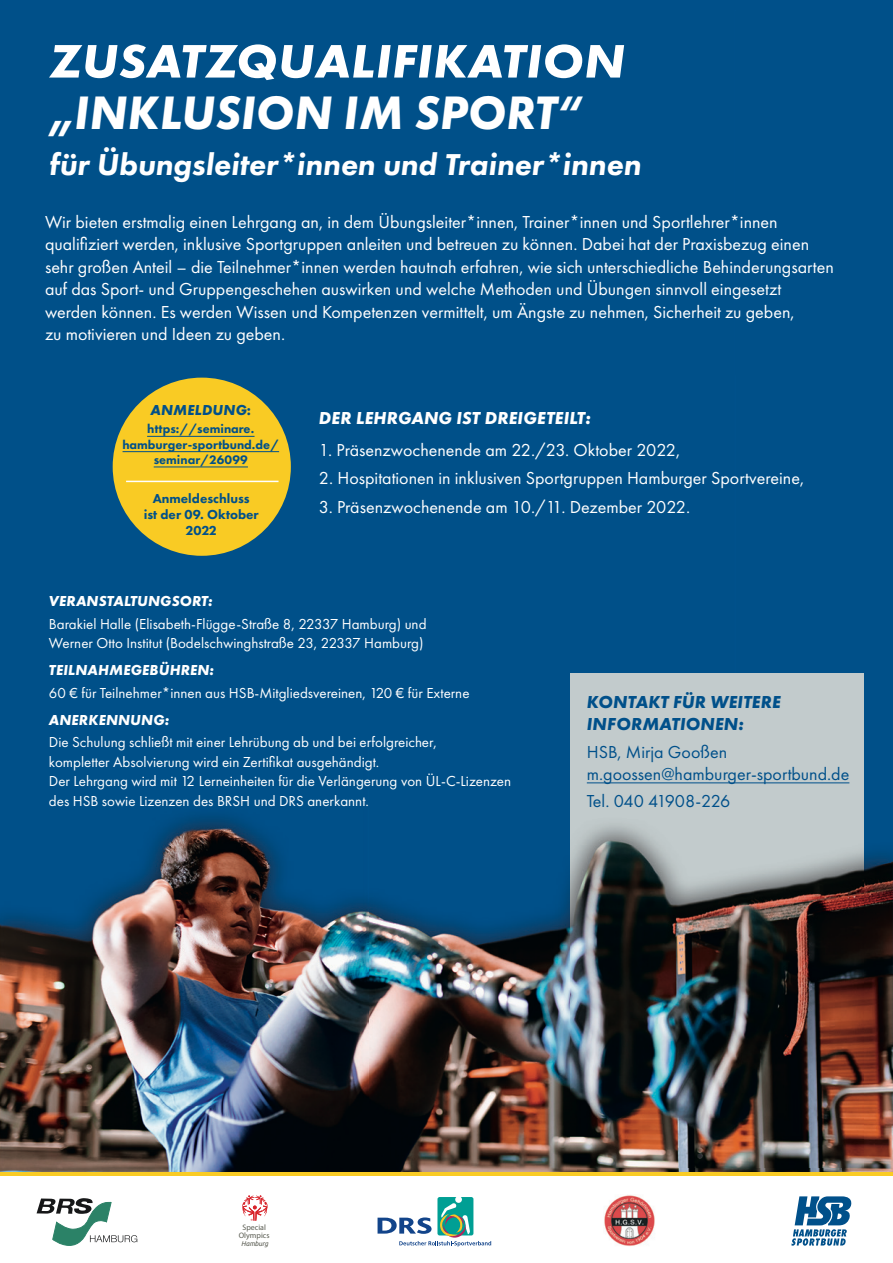
<style>
.page{position:relative;width:893px;height:1263px;background:#fff}
.page>*{position:absolute;margin:0;border:0;box-sizing:border-box;transform-origin:0 0}
.t1{font:italic 700 48.75px/51.3px "Futura PT";letter-spacing:.01em;color:#fff;scale:1.05 1}
.t2{font:italic 800 31.35px "Futura PT";color:#fff}
.t3{font:18px/22.5px "Futura PT";color:#fff}
.t4{font:18px/21.6px "Futura PT";color:#00508a}
.t5{font:italic 700 18px/21.6px "Futura PT";letter-spacing:.01em;color:#00508a}
.t6{font:italic 700 18px "Futura PT";letter-spacing:.01em;color:#fff}
.t7{font:18px "Futura PT";letter-spacing:-.03em;color:#00508a}
.t8{font:15px/19.5px "Futura PT";color:#fff}
.t9{font:italic 700 15px "Futura PT";letter-spacing:.01em;color:#fff}
.t10{font:italic 700 15px "Futura PT";letter-spacing:.01em;color:#00508a}
.t11{font:800 13.5px/16.2px "Futura PT";color:#00508a;text-align:center}
.t12{font:800 12.75px/15.3px "Futura PT";color:#00508a;text-align:center}
.t13{font:italic 700 7.95px/8.2px "Serpentine";color:#585a50;text-align:center}
.t14{font:italic 6.75px "Ubuntu";letter-spacing:-.025em;color:#585a50}
.s1{font-weight:800;font-style:normal}
</style>
<div class="page">
<div style="left:0;top:11px;width:735px;height:364px;background:#005089"></div>
<div style="left:735px;top:11px;width:158px;height:678px;background:#005089"></div>
<img style="left:0;top:375px;width:367px;height:796px">
<div style="left:367px;top:375px;width:369px;height:314px;background:#005089"></div>
<img style="left:367px;top:689px;width:210px;height:482px">
<img style="left:841px;top:689px;width:52px;height:482px">
<img style="left:577px;top:1168px;width:264px;height:3px">
<img style="left:571px;top:673px;width:292px;height:495px">
<div style="left:0;top:1171px;width:893px;height:32px;background:linear-gradient(to right,#f9cb24,#f9cb24)"></div>
<div style="left:0;top:1177px;width:893px;height:86px;background:#fff"></div>
<hr style="left:587px;top:782px;width:262px;height:1px;background:#00508a">
<svg style="left:791px;top:1196px;width:61px;height:50px"></svg>
<svg style="left:242px;top:1195px;width:26px;height:26px"></svg>
<svg style="left:37px;top:1198px;width:100px;height:47px"></svg>
<div style="left:437px;top:1197px;width:36px;height:38px;background:#009f94;border-radius:2px"></div>
<div style="left:455px;top:1196px;width:7px;height:7px;background:#fff;border-radius:50%"></div>
<svg style="left:378px;top:1203px;width:113px;height:43px"></svg>
<img style="left:604px;top:1195px;width:51px;height:51px">
<div style="left:113px;top:378px;width:178px;height:178px;background:#f9cb24;border-radius:50%"></div>
<hr style="left:147px;top:436px;width:108px;height:1px;background:#00508a">
<hr style="left:123px;top:451px;width:156px;height:1px;background:#00508a">
<hr style="left:154px;top:467px;width:94px;height:1px;background:#00508a">
<hr style="left:126px;top:481px;width:153px;height:1px;background:#fff">
<h1 class="t1" style="left:49px;top:35px;width:550px">ZUSATZQUALIFIKATION „INKLUSION IM SPORT“</h1>
<h2 class="t2" style="left:49px;top:145px;width:593px">für Übungsleiter*innen und Trainer*innen</h2>
<p class="t3" style="left:45px;top:210px;width:790px">Wir bieten erstmalig einen Lehrgang an, in dem Übungsleiter*innen, Trainer*innen und Sportlehrer*innen qualifiziert werden, inklusive Sportgruppen anleiten und betreuen zu können. Dabei hat der Praxisbezug einen sehr großen Anteil – die Teilnehmer*innen werden hautnah erfahren, wie sich unterschiedliche Behinderungsarten auf das Sport- und Gruppengeschehen auswirken und welche Methoden und Übungen sinnvoll eingesetzt werden können. Es werden Wissen und Kompetenzen vermittelt, um Ängste zu nehmen, Sicherheit zu geben,<br>zu motivieren und Ideen zu geben.</p>
<p class="t10" style="left:151px;top:401px;width:102px">ANMELDUNG<span class="s1">:</span></p>
<p class="t12" style="left:123px;top:421px;width:158px">https://seminare. hamburger-sportbund.de/ seminar/26099</p>
<p class="t11" style="left:144px;top:490px;width:117px">Anmeldeschluss<br>ist der 09. Oktober<br>2022</p>
<p class="t6" style="left:319px;top:407px;width:273px">DER LEHRGANG IST DREIGETEILT:</p>
<p class="t3" style="left:319px;top:438px;width:363px">1. Präsenzwochenende am 22./23. Oktober 2022,</p>
<p class="t3" style="left:319px;top:467px;width:487px">2. Hospitationen in inklusiven Sportgruppen Hamburger Sportvereine,</p>
<p class="t3" style="left:319px;top:495px;width:373px">3. Präsenzwochenende am 10./11. Dezember 2022.</p>
<p class="t9" style="left:49px;top:592px;width:165px">VERANSTALTUNGSORT:</p>
<p class="t8" style="left:49px;top:614px;width:379px">Barakiel Halle (Elisabeth-Flügge-Straße 8, 22337 Hamburg) und<br>Werner Otto Institut (Bodelschwinghstraße 23, 22337 Hamburg)</p>
<p class="t9" style="left:49px;top:661px;width:167px">TEILNAHMEGEBÜHREN:</p>
<p class="t8" style="left:49px;top:683px;width:422px">60 € für Teilnehmer*innen aus HSB-Mitgliedsvereinen, 120 € für Externe</p>
<p class="t9" style="left:49px;top:710px;width:122px">ANERKENNUNG:</p>
<p class="t8" style="left:49px;top:732px;width:464px">Die Schulung schließt mit einer Lehrübung ab und bei erfolgreicher,<br>kompletter Absolvierung wird ein Zertifikat ausgehändigt.<br>Der Lehrgang wird mit 12 Lerneinheiten für die Verlängerung von ÜL-C-Lizenzen des HSB sowie Lizenzen des BRSH und DRS anerkannt.</p>
<p class="t5" style="left:587px;top:691px;width:195px">KONTAKT FÜR WEITERE<br>INFORMATIONEN:</p>
<p class="t4" style="left:587px;top:741px;width:264px">HSB, Mirja Gooßen m.goossen@hamburger-sportbund.de</p>
<p class="t7" style="left:587px;top:790px;width:145px">Tel. 040 41908-226</p>
<p class="t13" style="left:239px;top:1223px;width:32px">Special<br>Olympics</p>
<p class="t14" style="left:241px;top:1240px;width:28px">Hamburg</p>
</div>
